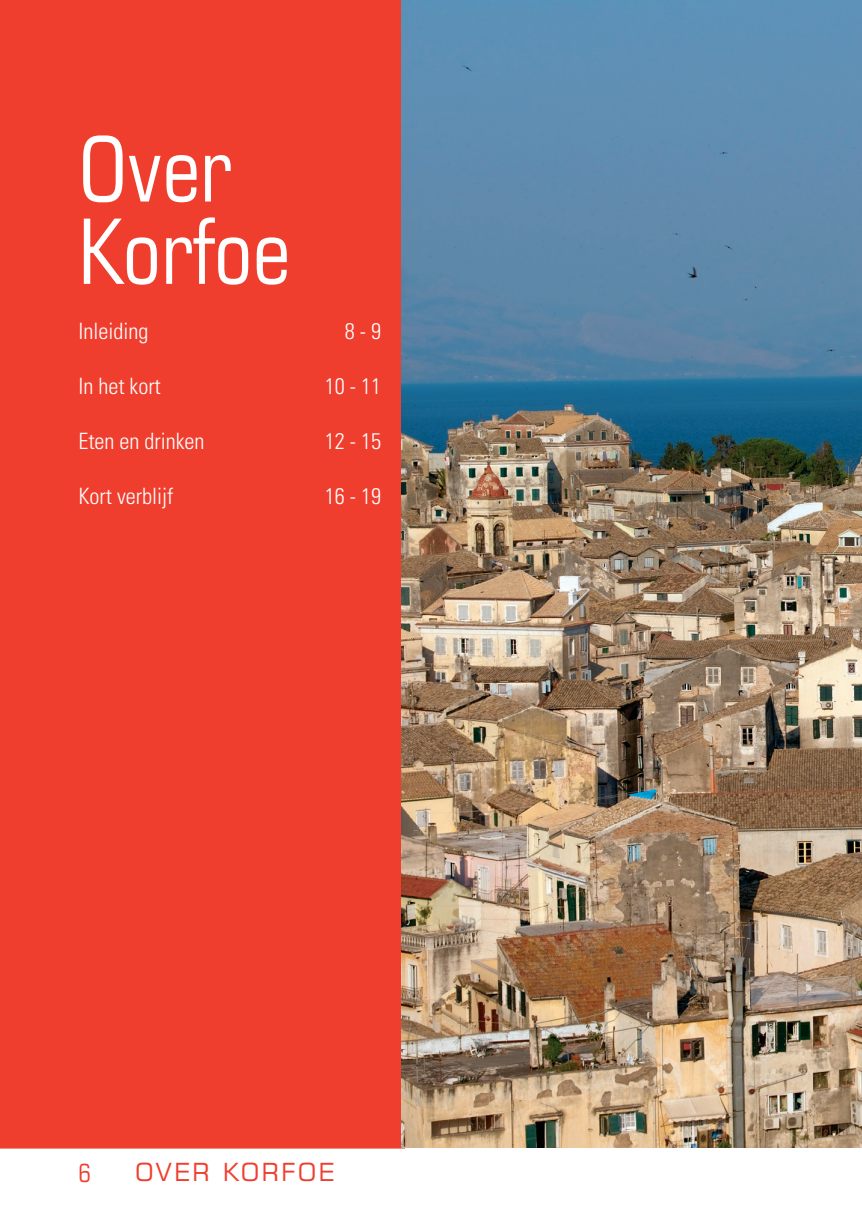
<style>
.page{position:relative;width:862px;height:1225px;background:#fff}
.page>*{position:absolute;margin:0;border:0;box-sizing:border-box;transform-origin:0 0}
.t1{font:condensed 90px/82.2px "Square 721 BT";color:#fff}
.t2{font:25px "Square 721 BT";letter-spacing:.08em;color:#ef3e2e}
.t3{font:condensed 25px "Square 721 BT";color:#ef3e2e}
.t4{font:300 condensed 22.5px "Univers";color:#fff}
</style>
<div class="page">
<div style="left:0;top:0;width:404px;height:1148px;background:#ef3e2e"></div>
<img style="left:401px;top:0;width:461px;height:1147px">
<h1 class="t1" style="left:78px;top:128px;width:213px">Over<br>Korfoe</h1>
<p class="t4" style="left:78px;top:317px;width:71px">Inleiding</p>
<p class="t4" style="left:345px;top:317px;width:38px">8 - 9</p>
<p class="t4" style="left:78px;top:372px;width:84px">In het kort</p>
<p class="t4" style="left:325px;top:372px;width:58px">10 - 11</p>
<p class="t4" style="left:78px;top:427px;width:128px">Eten en drinken</p>
<p class="t4" style="left:325px;top:427px;width:58px">12 - 15</p>
<p class="t4" style="left:78px;top:482px;width:96px">Kort verblijf</p>
<p class="t4" style="left:325px;top:482px;width:58px">16 - 19</p>
<p class="t3" style="left:78px;top:1158px;width:14px">6</p>
<p class="t2" style="left:135px;top:1156px;width:201px">OVER KORFOE</p>
</div>
